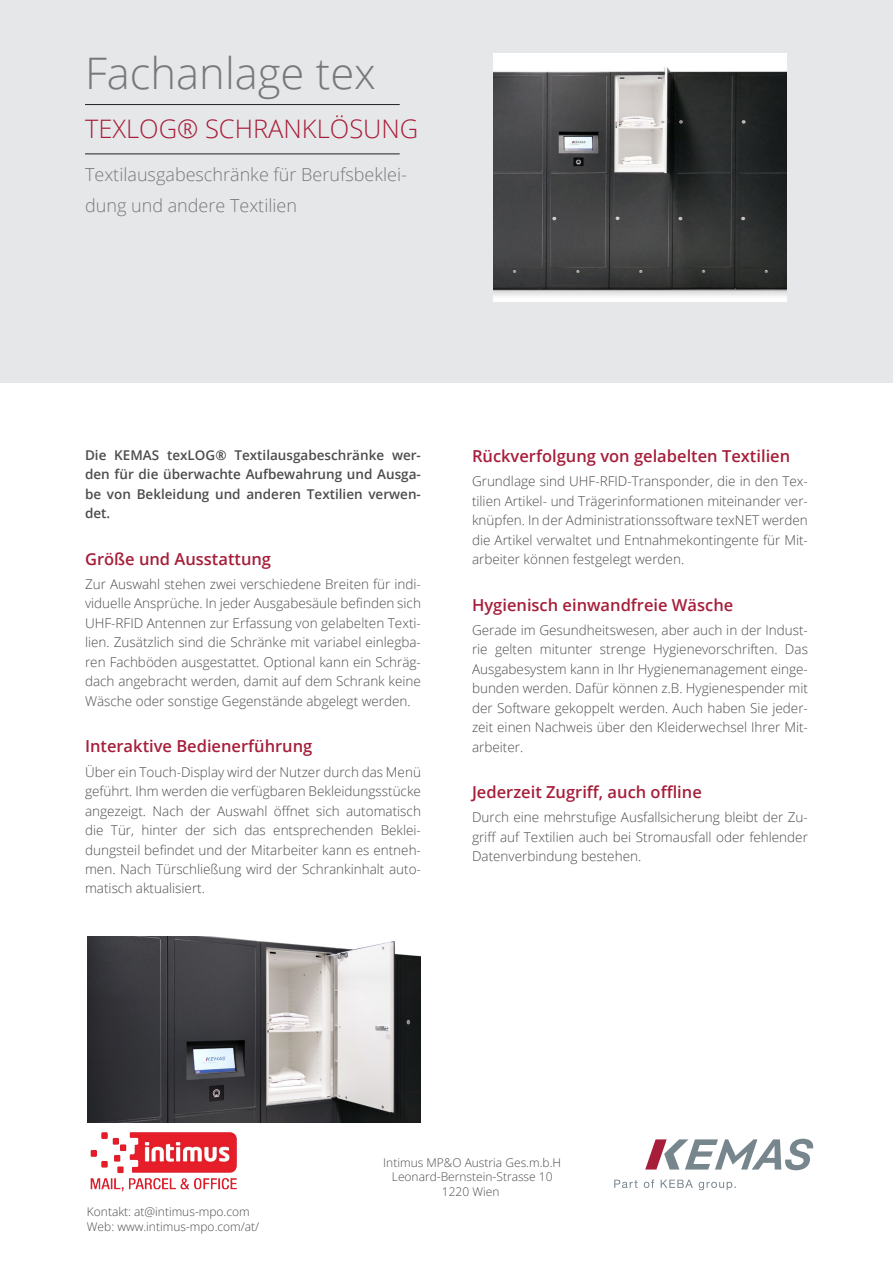
<style>
.page{position:relative;width:893px;height:1263px;background:#fff}
.page>*{position:absolute;margin:0;border:0;box-sizing:border-box;transform-origin:0 0}
.Überschrift_h1{font:300 43.5px "Open Sans";color:#76787b}
.Überschrift_h2{font:300 25.5px "Open Sans";color:#a61e3a}
.Überschrift_h2-2{font:300 18px/31.5px "Open Sans";color:#76787b}
.Überschrift_h3{font:600 16.5px "Open Sans";color:#a61e3a}
.t1{font:300 13.5px/19.5px "Open Sans";color:#4b4c4d;text-align:justify}
.t2{font:600 13.5px/19.5px "Open Sans";color:#4b4c4d;text-align:justify}
.t3{font:300 12px/14.4px "Open Sans";color:#4b4c4d;text-align:center}
</style>
<div class="page">
<div style="left:0;top:0;width:893px;height:383px;background:#e6e7e9"></div>
<img style="left:88px;top:936px;width:333px;height:187px">
<img style="left:493px;top:53px;width:294px;height:249px">
<hr style="left:85px;top:104px;width:315px;height:1px;background:#231f20">
<hr style="left:85px;top:153px;width:315px;height:1px;background:#231f20">
<img style="left:90px;top:1132px;width:147px;height:60px">
<svg style="left:614px;top:1179px;width:122px;height:11px"></svg>
<svg style="left:645px;top:1139px;width:168px;height:31px"></svg>
<p class="Überschrift_h1" style="left:85px;top:43px;width:292px">Fachanlage tex</p>
<p class="Überschrift_h2" style="left:85px;top:111px;width:335px">TEXLOG® SCHRANKLÖSUNG</p>
<p class="Überschrift_h2-2" style="left:85px;top:158px;width:323px">Textilausgabeschränke für Berufsbeklei&shy;dung und andere Textilien</p>
<p class="t2" style="left:85px;top:445px;width:337px">Die KEMAS texLOG® Textilausgabeschränke wer&shy;den für die überwachte Aufbewahrung und Ausga&shy;be von Bekleidung und anderen Textilien verwen&shy;det.</p>
<p class="Überschrift_h3" style="left:85px;top:547px;width:188px">Größe und Ausstattung</p>
<p class="t1" style="left:85px;top:574px;width:337px">Zur Auswahl stehen zwei verschiedene Breiten für indi&shy;viduelle Ansprüche. In jeder Ausgabesäule befinden sich UHF-RFID Antennen zur Erfassung von gelabelten Texti&shy;lien. Zusätzlich sind die Schränke mit variabel einlegba&shy;ren Fachböden ausgestattet. Optional kann ein Schräg&shy;dach angebracht werden, damit auf dem Schrank keine Wäsche oder sonstige Gegenstände abgelegt werden.</p>
<p class="Überschrift_h3" style="left:85px;top:735px;width:229px">Interaktive Bedienerführung</p>
<p class="t1" style="left:85px;top:761px;width:337px">Über ein Touch-Display wird der Nutzer durch das Menü geführt. Ihm werden die verfügbaren Bekleidungsstücke angezeigt. Nach der Auswahl öffnet sich automatisch die Tür, hinter der sich das entsprechenden Beklei&shy;dungsteil befindet und der Mitarbeiter kann es entneh&shy;men. Nach Türschließung wird der Schrankinhalt auto&shy;matisch aktualisiert.</p>
<p class="Überschrift_h3" style="left:472px;top:445px;width:320px">Rückverfolgung von gelabelten Textilien</p>
<p class="t1" style="left:472px;top:471px;width:337px">Grundlage sind UHF-RFID-Transponder, die in den Tex&shy;tilien Artikel- und Trägerinformationen miteinander ver&shy;knüpfen. In der Administrationssoftware texNET werden die Artikel verwaltet und Entnahmekontingente für Mit&shy;arbeiter können festgelegt werden.</p>
<p class="Überschrift_h3" style="left:472px;top:593px;width:263px">Hygienisch einwandfreie Wäsche</p>
<p class="t1" style="left:472px;top:620px;width:337px">Gerade im Gesundheitswesen, aber auch in der Indust&shy;rie gelten mitunter strenge Hygienevorschriften. Das Ausgabesystem kann in Ihr Hygienemanagement einge&shy;bunden werden. Dafür können z.B. Hygienespender mit der Software gekoppelt werden. Auch haben Sie jeder&shy;zeit einen Nachweis über den Kleiderwechsel Ihrer Mit&shy;arbeiter.</p>
<p class="Überschrift_h3" style="left:472px;top:781px;width:231px">Jederzeit Zugriff, auch offline</p>
<p class="t1" style="left:472px;top:807px;width:337px">Durch eine mehrstufige Ausfallsicherung bleibt der Zu&shy;griff auf Textilien auch bei Stromausfall oder fehlender Datenverbindung bestehen.</p>
<p class="t3" style="left:87px;top:1204px;width:174px;text-align:left">Kontakt: at@intimus-mpo.com<br>Web: www.intimus-mpo.com/at/</p>
<p class="t3" style="left:383px;top:1155px;width:179px">Intimus MP&amp;O Austria Ges.m.b.H<br>Leonard-Bernstein-Strasse 10<br>1220 Wien</p>
</div>
